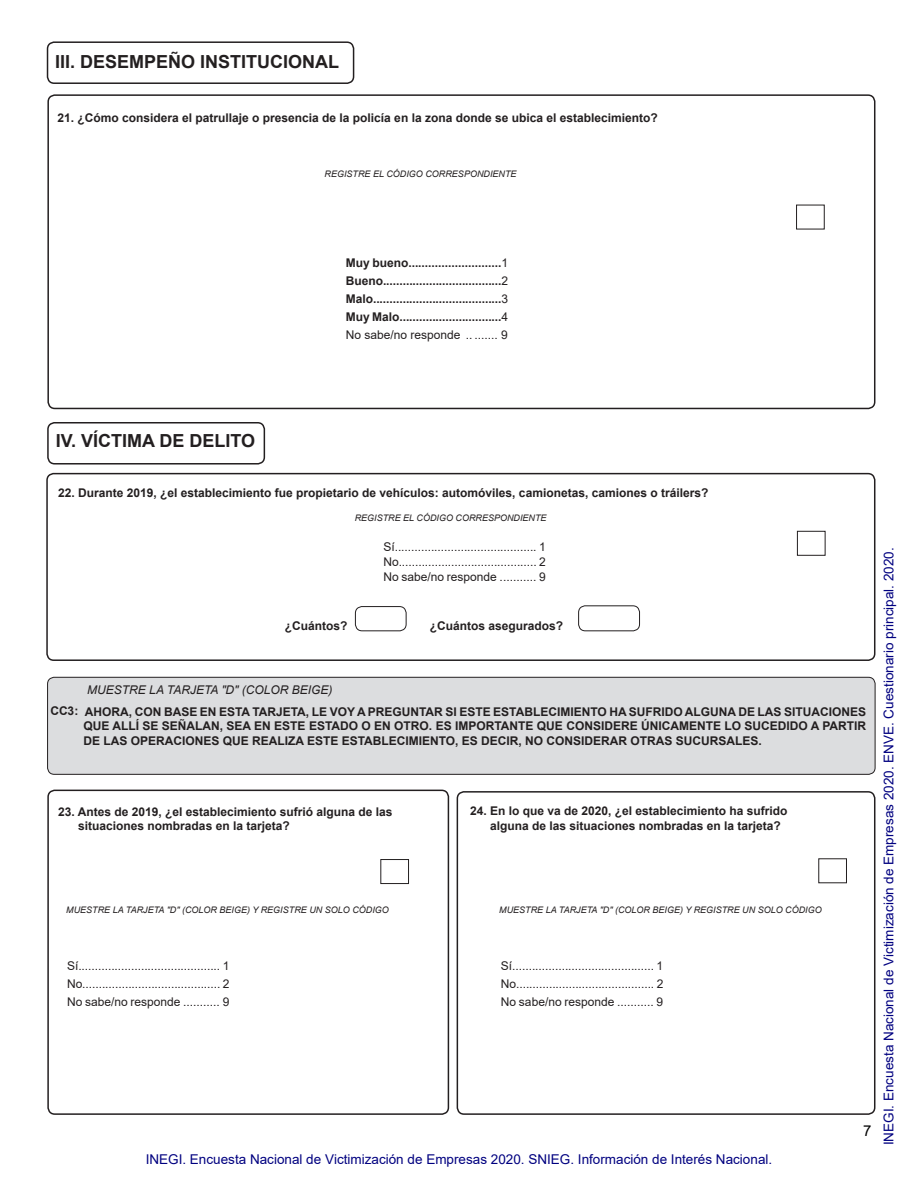
<style>
.page{position:relative;width:918px;height:1188px;background:#fff}
.page>*{position:absolute;margin:0;border:0;box-sizing:border-box;transform-origin:0 0}
.t1{font:700 18px "Arial";color:#231f20}
.t2{font:15px "Arial";color:#000}
.t3{font:13.5px "Arial";color:#000080}
.t4{font:700 12px/18px "Arial";color:#231f20;text-align:justify}
.t5{font:12px/18px "Arial";color:#231f20;text-align:justify}
.t6{font:italic 12px "Arial";color:#231f20}
.t7{font:italic 9px "Arial";color:#231f20}
.s1{font-weight:400}
</style>
<div class="page">
<div style="left:47px;top:41px;width:307px;height:43px;border:2px solid #231f20;border-radius:7px"></div>
<div style="left:47px;top:94px;width:828px;height:315px;border:2px solid #231f20;border-radius:7px"></div>
<div style="left:796px;top:205px;width:29px;height:24px;border:1px solid #231f20"></div>
<div style="left:46px;top:473px;width:829px;height:188px;border:2px solid #231f20;border-radius:7px"></div>
<div style="left:797px;top:531px;width:29px;height:25px;border:1px solid #231f20"></div>
<div style="left:47px;top:422px;width:218px;height:43px;border:2px solid #231f20;border-radius:7px"></div>
<div style="left:47px;top:790px;width:402px;height:325px;border:2px solid #231f20;border-radius:7px"></div>
<div style="left:380px;top:859px;width:29px;height:25px;border:1px solid #231f20"></div>
<div style="left:457px;top:791px;width:418px;height:324px;border:2px solid #231f20;border-radius:7px"></div>
<div style="left:818px;top:858px;width:29px;height:25px;border:1px solid #231f20"></div>
<div style="left:48px;top:677px;width:827px;height:97px;background:#dcdddf;border-radius:7px"></div>
<div style="left:47px;top:677px;width:828px;height:98px;border:1px solid #231f20;border-radius:7px"></div>
<div style="left:355px;top:606px;width:52px;height:25px;border:1px solid #231f20;border-radius:7px"></div>
<div style="left:578px;top:605px;width:62px;height:26px;border:1px solid #231f20;border-radius:7px"></div>
<h1 class="t1" style="left:55px;top:49px;width:286px">III. DESEMPEÑO INSTITUCIONAL</h1>
<p class="t4" style="left:58px;top:109px;width:602px">21. ¿Cómo considera el patrullaje o presencia de la policía en la zona donde se ubica el establecimiento?</p>
<p class="t7" style="left:325px;top:168px;width:193px">REGISTRE EL CÓDIGO CORRESPONDIENTE</p>
<p class="t4" style="left:346px;top:254px;width:164px">Muy bueno............................<span class="s1">1<br></span>Bueno....................................<span class="s1">2<br></span>Malo.......................................<span class="s1">3<br></span>Muy Malo...............................<span class="s1">4<br>No sabe/no responde .. ....... 9</span></p>
<h1 class="t1" style="left:56px;top:428px;width:201px">IV. VÍCTIMA DE DELITO</h1>
<p class="t4" style="left:58px;top:484px;width:652px">22. Durante 2019, ¿el establecimiento fue propietario de vehículos: automóviles, camionetas, camiones o tráilers?</p>
<p class="t7" style="left:355px;top:512px;width:193px">REGISTRE EL CÓDIGO CORRESPONDIENTE</p>
<p class="t5" style="left:383px;top:539px;width:164px;line-height:15px">Sí........................................... 1<br>No.......................................... 2<br>No sabe/no responde ........... 9</p>
<p class="t4" style="left:285px;top:616px;width:64px">¿Cuántos?</p>
<p class="t4" style="left:430px;top:616px;width:135px">¿Cuántos asegurados?</p>
<p class="t6" style="left:87px;top:682px;width:247px">MUESTRE LA TARJETA "D" (COLOR BEIGE)</p>
<p class="t4" style="left:50px;top:701px;width:29px">CC3:</p>
<p class="t4" style="left:83px;top:704px;width:784px;line-height:14.4px">AHORA, CON BASE EN ESTA TARJETA, LE VOY A PREGUNTAR SI ESTE ESTABLECIMIENTO HA SUFRIDO ALGUNA DE LAS SITUACIONES QUE ALLÍ SE SEÑALAN, SEA EN ESTE ESTADO O EN OTRO. ES IMPORTANTE QUE CONSIDERE ÚNICAMENTE LO SUCEDIDO A PARTIR DE LAS OPERACIONES QUE REALIZA ESTE ESTABLECIMIENTO, ES DECIR, NO CONSIDERAR OTRAS SUCURSALES.</p>
<p class="t4" style="left:78px;top:804px;width:316px;line-height:14.4px;text-indent:-20px">23. Antes de 2019, ¿el establecimiento sufrió alguna de las situaciones nombradas en la tarjeta?</p>
<p class="t4" style="left:490px;top:804px;width:299px;line-height:14.4px;text-indent:-20px">24. En lo que va de 2020, ¿el establecimiento ha sufrido alguna de las situaciones nombradas en la tarjeta?</p>
<p class="t7" style="left:66px;top:904px;width:324px">MUESTRE LA TARJETA "D" (COLOR BEIGE) Y REGISTRE UN SOLO CÓDIGO</p>
<p class="t7" style="left:499px;top:904px;width:324px">MUESTRE LA TARJETA "D" (COLOR BEIGE) Y REGISTRE UN SOLO CÓDIGO</p>
<p class="t5" style="left:67px;top:957px;width:164px">Sí........................................... 1<br>No.......................................... 2<br>No sabe/no responde ........... 9</p>
<p class="t5" style="left:501px;top:957px;width:164px">Sí........................................... 1<br>No.......................................... 2<br>No sabe/no responde ........... 9</p>
<p class="t3" style="left:146px;top:1150px;width:628px">INEGI. Encuesta Nacional de Victimización de Empresas 2020. SNIEG. Información de Interés Nacional.</p>
<p class="t2" style="left:863px;top:1121px;width:10px">7</p>
<p class="t3" style="left:880px;top:1145px;width:600px;rotate:-90deg">INEGI. Encuesta Nacional de Victimización de Empresas 2020. ENVE. Cuestionario principal. 2020.</p>
</div>
